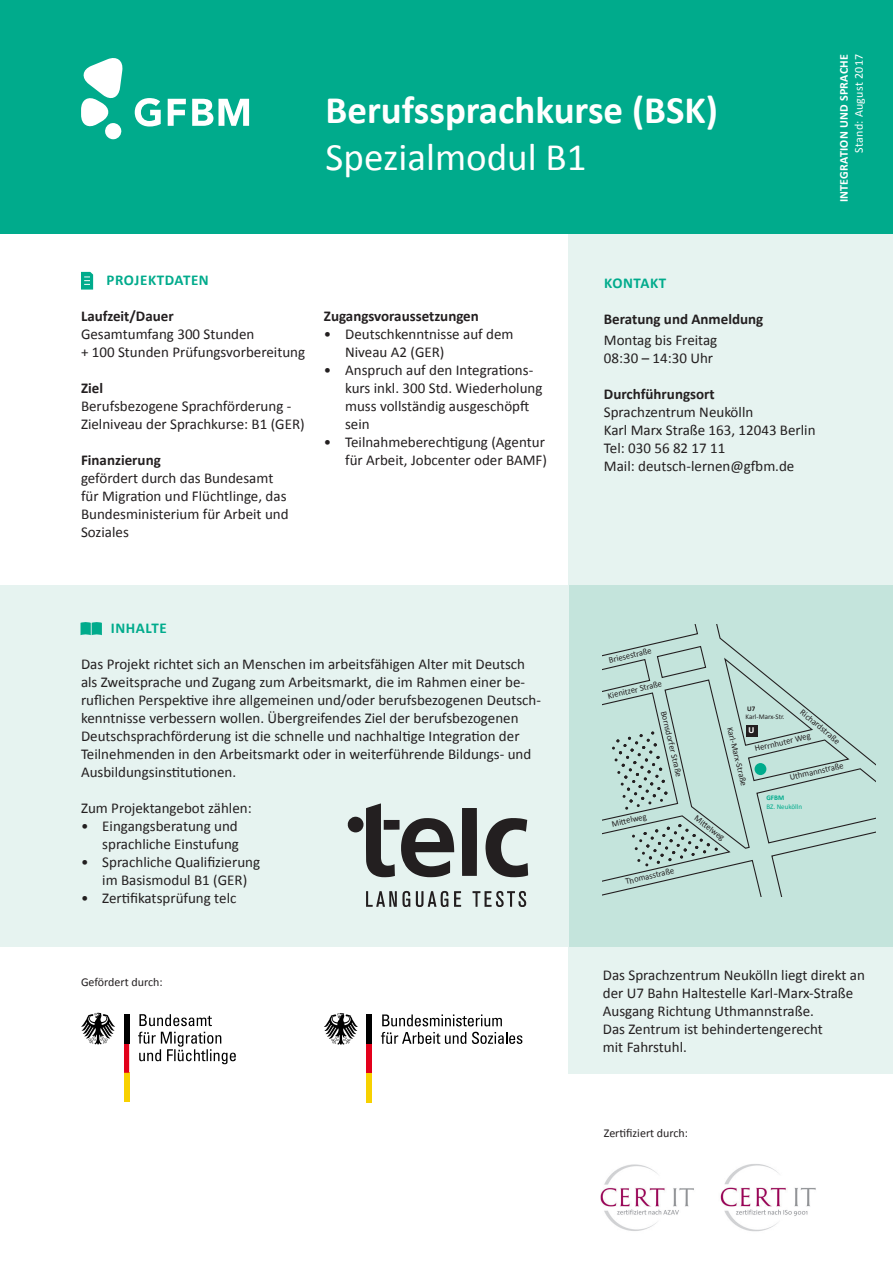
<style>
.page{position:relative;width:893px;height:1263px;background:#fff}
.page>*{position:absolute;margin:0;border:0;box-sizing:border-box;transform-origin:0 0}
.t1{font:700 39px "Calibri";color:#fff}
.t2{font:39px "Calibri";color:#fff}
.t3{font:15px/18px "Calibri";color:#231f20}
.t4{font:700 15px "Calibri";color:#231f20}
.t5{font:700 15px "Calibri";letter-spacing:.04em;color:#00ab8c}
.t6{font:12px "Calibri";color:#231f20}
.t7{font:700 12px "Calibri";letter-spacing:.02em;color:#fff}
.t8{font:12px "Calibri";letter-spacing:.02em;color:#fff}
.t9{font:8.7px "Calibri";color:#231f20}
.t10{font:700 7.95px "Helvetica Neue";color:#fff}
.t11{font:7.05px "Calibri";color:#231f20}
.t12{font:7.05px "Calibri";color:#00ab8c}
.t13{font:700 7.05px "Calibri";color:#00ab8c}
.t14{font:700 7.05px "Calibri";color:#231f20}
</style>
<div class="page">
<div style="left:568px;top:234px;width:325px;height:840px;background:#e6f3f0"></div>
<div style="left:568px;top:585px;width:325px;height:361px;background:#c4e4dc"></div>
<div style="left:0;top:585px;width:568px;height:361px;background:#e6f3f0"></div>
<div style="left:0;top:0;width:893px;height:234px;background:#00ab8c"></div>
<svg style="left:135px;top:98px;width:26px;height:29px"></svg>
<svg style="left:168px;top:99px;width:18px;height:27px"></svg>
<svg style="left:192px;top:99px;width:57px;height:27px"></svg>
<svg style="left:81px;top:58px;width:42px;height:81px"></svg>
<img style="left:601px;top:1164px;width:215px;height:68px">
<svg style="left:81px;top:272px;width:12px;height:18px"></svg>
<svg style="left:81px;top:622px;width:21px;height:13px"></svg>
<svg style="left:602px;top:624px;width:273px;height:273px"></svg>
<svg style="left:485px;top:818px;width:43px;height:59px"></svg>
<svg style="left:462px;top:808px;width:15px;height:68px"></svg>
<svg style="left:348px;top:803px;width:106px;height:74px"></svg>
<svg style="left:416px;top:891px;width:32px;height:16px"></svg>
<svg style="left:454px;top:891px;width:7px;height:16px"></svg>
<svg style="left:472px;top:891px;width:54px;height:16px"></svg>
<svg style="left:366px;top:891px;width:44px;height:16px"></svg>
<div style="left:124px;top:1073px;width:5px;height:29px;background:#f8d100"></div>
<svg style="left:124px;top:1043px;width:5px;height:30px"></svg>
<div style="left:124px;top:1014px;width:5px;height:29px;background:#000"></div>
<svg style="left:81px;top:1013px;width:34px;height:31px"></svg>
<svg style="left:138px;top:1014px;width:98px;height:50px"></svg>
<div style="left:367px;top:1073px;width:5px;height:29px;background:#f7d100"></div>
<div style="left:367px;top:1044px;width:5px;height:29px;background:#e3001b"></div>
<div style="left:367px;top:1014px;width:5px;height:30px;background:#000"></div>
<svg style="left:324px;top:1013px;width:34px;height:32px"></svg>
<svg style="left:382px;top:1014px;width:120px;height:12px"></svg>
<svg style="left:381px;top:1032px;width:85px;height:12px"></svg>
<svg style="left:472px;top:1032px;width:50px;height:12px"></svg>
<h1 class="t1" style="left:326px;top:86px;width:394px">Berufssprachkurse (BSK)</h1>
<h1 class="t2" style="left:326px;top:133px;width:262px">Spezialmodul B1</h1>
<p class="t7" style="left:836px;top:202px;width:150px;rotate:-90deg">INTEGRATION UND SPRACHE</p>
<p class="t8" style="left:851px;top:153px;width:100px;rotate:-90deg">Stand: August 2017</p>
<p class="t5" style="left:107px;top:271px;width:104px">PROJEKTDATEN</p>
<p class="t4" style="left:81px;top:307px;width:94px">Laufzeit/Dauer</p>
<p class="t3" style="left:81px;top:325px;width:226px">Gesamtumfang 300 Stunden<br>+ 100 Stunden Prüfungsvorbereitung</p>
<p class="t4" style="left:81px;top:379px;width:24px">Ziel</p>
<p class="t3" style="left:81px;top:397px;width:225px">Berufsbezogene Sprachförderung -<br>Zielniveau der Sprachkurse: B1 (GER)</p>
<p class="t4" style="left:81px;top:451px;width:81px">Finanzierung</p>
<p class="t3" style="left:81px;top:469px;width:209px">gefördert durch das Bundesamt für Migration und Flüchtlinge, das<br>Bundesministerium für Arbeit und<br>Soziales</p>
<p class="t4" style="left:324px;top:307px;width:157px">Zugangsvoraussetzungen</p>
<p class="t3" style="left:345px;top:325px;width:170px;text-indent:-21px">• Deutschkenntnisse auf dem<br>Niveau A2 (GER)</p>
<p class="t3" style="left:345px;top:361px;width:199px;text-indent:-21px">• Anspruch auf den Integrations&shy;kurs inkl. 300 Std. Wiederholung muss vollständig ausgeschöpft sein</p>
<p class="t3" style="left:324px;top:433px;width:225px;text-align:right">• Teilnahmeberechtigung (Agentur für Arbeit, Jobcenter oder BAMF)</p>
<p class="t5" style="left:604px;top:273px;width:64px">KONTAKT</p>
<p class="t4" style="left:604px;top:309px;width:161px">Beratung und Anmeldung</p>
<p class="t3" style="left:604px;top:331px;width:115px">Montag bis Freitag<br>08:30 – 14:30 Uhr</p>
<p class="t4" style="left:604px;top:384px;width:112px">Durchführungsort</p>
<p class="t3" style="left:604px;top:403px;width:213px">Sprachzentrum Neukölln<br>Karl Marx Straße 163, 12043 Berlin<br>Tel: 030 56 82 17 11<br>Mail: deutsch-lernen@gfbm.de</p>
<p class="t5" style="left:111px;top:618px;width:57px">INHALTE</p>
<p class="t3" style="left:81px;top:655px;width:462px">Das Projekt richtet sich an Menschen im arbeitsfähigen Alter mit Deutsch als Zweitsprache und Zugang zum Arbeitsmarkt, die im Rahmen einer be&shy;ruflichen Perspektive ihre allgemeinen und/oder berufsbezogenen Deutsch&shy;kenntnisse verbessern wollen. Übergreifendes Ziel der berufsbezogenen Deutschsprachförderung ist die schnelle und nachhaltige Integration der Teilnehmenden in den Arbeitsmarkt oder in weiterführende Bildungs- und Ausbildungsinstitutionen.</p>
<p class="t3" style="left:81px;top:799px;width:172px">Zum Projektangebot zählen:</p>
<p class="t3" style="left:81px;top:817px;width:159px;text-align:right">• Eingangsberatung und sprachliche Einstufung</p>
<p class="t3" style="left:81px;top:853px;width:181px;text-align:center">• Sprachliche Qualifizierung im Basismodul B1 (GER)</p>
<p class="t3" style="left:81px;top:889px;width:157px">• Zertifikatsprüfung telc</p>
<p class="t6" style="left:81px;top:975px;width:83px">Gefördert durch:</p>
<p class="t9" style="left:608px;top:655px;width:45px;rotate:-13deg">Briesestraße</p>
<p class="t9" style="left:607px;top:691px;width:57px;rotate:-13deg">Kienitzer Straße</p>
<p class="t9" style="left:669px;top:709px;width:69px;rotate:77deg">Bornsdorfer Straße</p>
<p class="t14" style="left:747px;top:704px;width:10px">U7</p>
<p class="t11" style="left:746px;top:713px;width:40px">Karl-Marx-Str.</p>
<p class="t10" style="left:749px;top:724px;width:7px">U</p>
<p class="t9" style="left:805px;top:707px;width:50px;rotate:40deg">Richardstraße</p>
<p class="t9" style="left:735px;top:726px;width:62px;rotate:76deg">Karl-Marx-Straße</p>
<p class="t9" style="left:753px;top:743px;width:59px;rotate:-13deg">Herrnhuter Weg</p>
<p class="t9" style="left:788px;top:772px;width:57px;rotate:-13deg">Uthmannstraße</p>
<p class="t13" style="left:766px;top:793px;width:19px">GFBM</p>
<p class="t12" style="left:766px;top:802px;width:37px">BZ. Neukölln</p>
<p class="t9" style="left:611px;top:818px;width:37px;rotate:-13deg">Mitt elweg</p>
<p class="t9" style="left:699px;top:813px;width:37px;rotate:37deg">Mitt elweg</p>
<p class="t9" style="left:624px;top:876px;width:51px;rotate:-13deg">Thomasstraße</p>
<p class="t3" style="left:603px;top:966px;width:264px">Das Sprachzentrum Neukölln liegt direkt an der U7 Bahn Haltestelle Karl-Marx-Straße Ausgang Richtung Uthmannstraße.<br>Das Zentrum ist behindertengerecht<br>mit Fahrstuhl.</p>
<p class="t6" style="left:604px;top:1125px;width:86px">Zertifiziert durch:</p>
</div>
